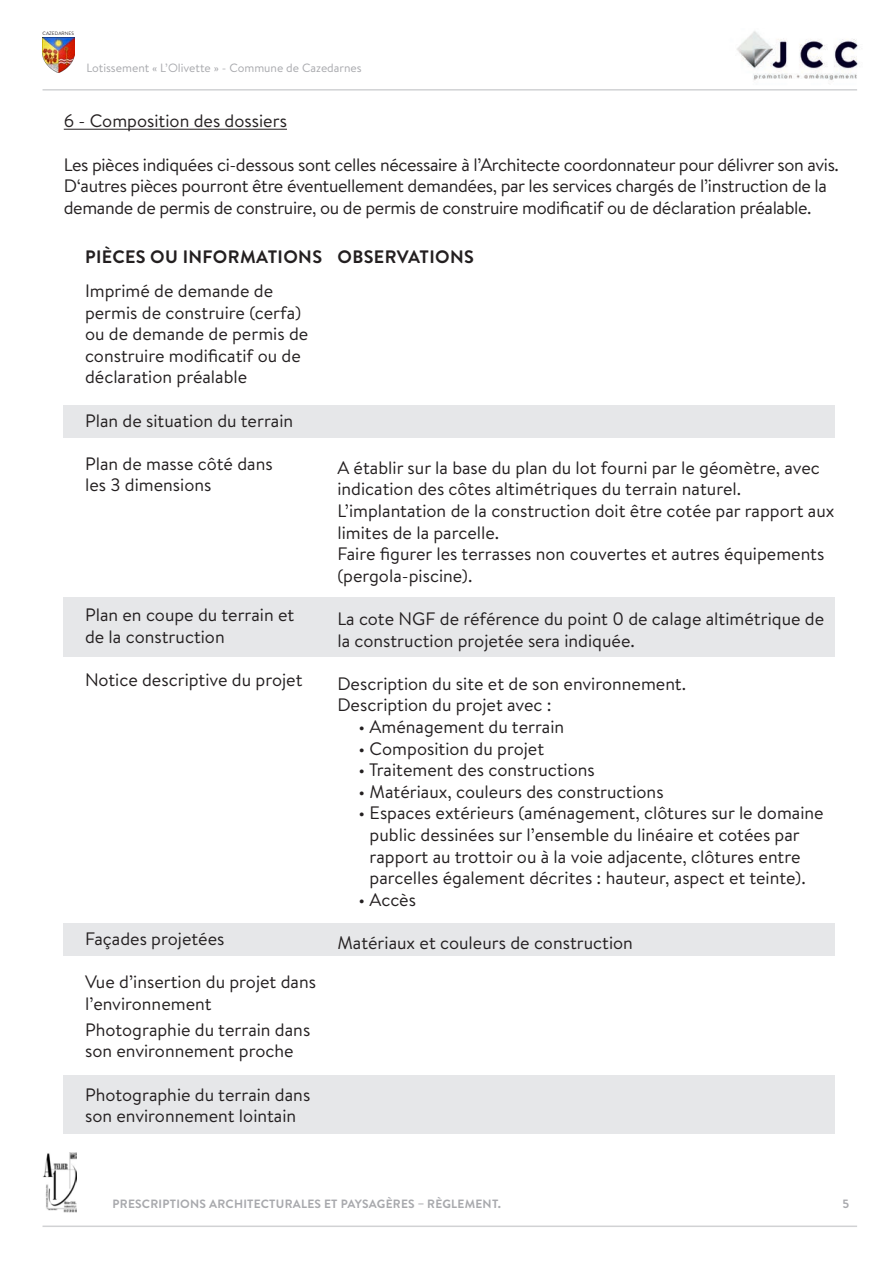
<style>
.page{position:relative;width:893px;height:1263px;background:#fff}
.page>*{position:absolute;margin:0;border:0;box-sizing:border-box;transform-origin:0 0}
.t1{font:18px/21.6px "Brandon Text";color:#231f20}
.t2{font:18px/21.6px "Brandon Text";letter-spacing:-.02em;color:#231f20}
.t3{font:700 18px "Brandon Text";letter-spacing:.02em;color:#231f20}
.t4{font:700 12px "Brandon Text";letter-spacing:.02em;color:#a8a9ad}
.t5{font:12px "Brandon Text";color:#a8a9ad}
.t6{font:4.8px "Brandon Text";letter-spacing:.02em;color:#231f20}
</style>
<div class="page">
<img style="left:736px;top:31px;width:122px;height:49px">
<hr style="left:43px;top:89px;width:814px;height:2px;background:#d1d2d4">
<hr style="left:43px;top:1225px;width:814px;height:2px;background:#d1d2d4">
<img style="left:43px;top:1153px;width:34px;height:59px">
<img style="left:43px;top:38px;width:31px;height:34px">
<div style="left:64px;top:1076px;width:771px;height:58px;background:#e6e7e9"></div>
<div style="left:64px;top:923px;width:771px;height:32px;background:#e6e7e9"></div>
<div style="left:64px;top:597px;width:771px;height:60px;background:#e6e7e9"></div>
<div style="left:64px;top:405px;width:771px;height:33px;background:#e6e7e9"></div>
<hr style="left:64px;top:129px;width:223px;height:1px;background:#231f20">
<p class="t6" style="left:43px;top:30px;width:33px">CAZEDARNES</p>
<p class="t5" style="left:86px;top:59px;width:277px">Lotissement « L’Olivette » - Commune de Cazedarnes</p>
<p class="t1" style="left:64px;top:110px;width:225px">6 - Composition des dossiers</p>
<p class="t2" style="left:64px;top:153px;width:777px">Les pièces indiquées ci-dessous sont celles nécessaire à l’Architecte coordonnateur pour délivrer son avis.<br>D‘autres pièces pourront être éventuellement demandées, par les services chargés de l’instruction de la demande de permis de construire, ou de permis de construire modificatif ou de déclaration préalable.</p>
<p class="t3" style="left:85px;top:244px;width:238px">PIÈCES OU INFORMATIONS</p>
<p class="t1" style="left:85px;top:279px;width:225px">Imprimé de demande de permis de construire (cerfa) ou de demande de permis de construire modificatif ou de déclaration préalable</p>
<p class="t1" style="left:85px;top:409px;width:210px">Plan de situation du terrain</p>
<p class="t1" style="left:85px;top:452px;width:189px">Plan de masse côté dans</p>
<p class="t1" style="left:85px;top:474px;width:128px">les 3 dimensions</p>
<p class="t3" style="left:337px;top:244px;width:138px">OBSERVATIONS</p>
<p class="t1" style="left:337px;top:456px;width:484px">A établir sur la base du plan du lot fourni par le géomètre, avec indication des côtes altimétriques du terrain naturel.</p>
<p class="t1" style="left:337px;top:499px;width:499px">L’implantation de la construction doit être cotée par rapport aux limites de la parcelle.</p>
<p class="t1" style="left:337px;top:542px;width:489px">Faire figurer les terrasses non couvertes et autres équipements (pergola-piscine).</p>
<p class="t1" style="left:337px;top:607px;width:488px">La cote NGF de référence du point 0 de calage altimétrique de la construction projetée sera indiquée.</p>
<p class="t1" style="left:337px;top:672px;width:350px">Description du site et de son environnement.</p>
<p class="t1" style="left:337px;top:694px;width:216px">Description du projet avec :</p>
<p class="t1" style="left:359px;top:715px;width:207px">• Aménagement du terrain</p>
<p class="t1" style="left:359px;top:737px;width:187px">• Composition du projet</p>
<p class="t1" style="left:359px;top:758px;width:238px">• Traitement des constructions</p>
<p class="t1" style="left:359px;top:780px;width:307px">• Matériaux, couleurs des constructions</p>
<p class="t1" style="left:370px;top:802px;width:456px;text-indent:-11px">• Espaces extérieurs (aménagement, clôtures sur le domaine public dessinées sur l’ensemble du linéaire et cotées par rapport au trottoir ou à la voie adjacente, clôtures entre parcelles également décrites : hauteur, aspect et teinte).</p>
<p class="t1" style="left:359px;top:888px;width:59px">• Accès</p>
<p class="t1" style="left:337px;top:931px;width:297px">Matériaux et couleurs de construction</p>
<p class="t1" style="left:85px;top:603px;width:211px">Plan en coupe du terrain et de la construction</p>
<p class="t1" style="left:85px;top:668px;width:219px">Notice descriptive du projet</p>
<p class="t1" style="left:85px;top:927px;width:141px">Façades projetées</p>
<p class="t1" style="left:85px;top:971px;width:233px">Vue d’insertion du projet dans l’environnement</p>
<p class="t1" style="left:85px;top:1018px;width:227px">Photographie du terrain dans son environnement proche</p>
<p class="t1" style="left:85px;top:1083px;width:227px">Photographie du terrain dans son environnement lointain</p>
<p class="t4" style="left:113px;top:1195px;width:390px">PRESCRIPTIONS ARCHITECTURALES ET PAYSAGÈRES – RÈGLEMENT.</p>
<p class="t4" style="left:842px;top:1195px;width:8px">5</p>
</div>
